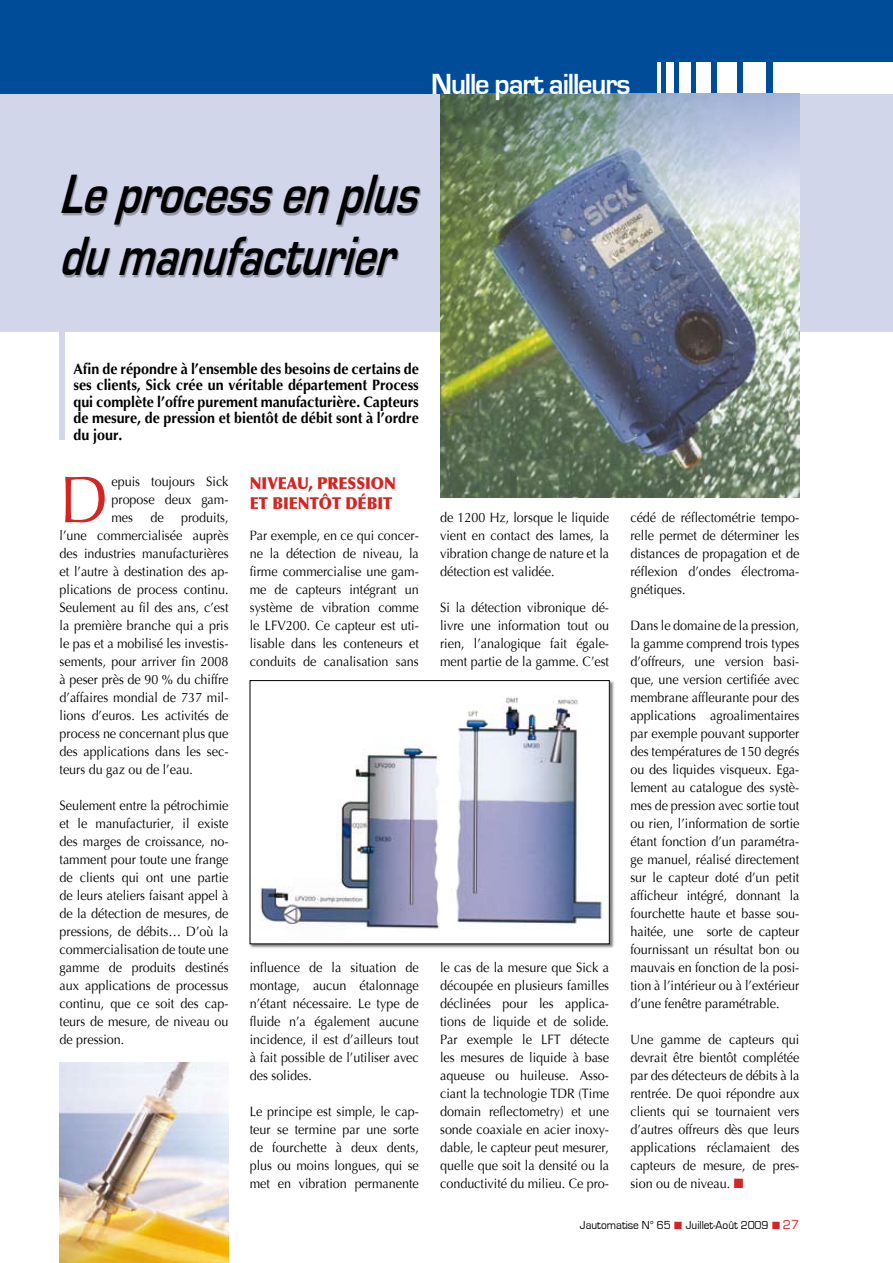
<style>
.page{position:relative;width:893px;height:1263px;background:#fff}
.page>*{position:absolute;margin:0;border:0;box-sizing:border-box;transform-origin:0 0}
.t1{font:66.15px "Optima";color:#d52422;scale:.95 1}
.t2{font:italic 700 57px "Eurostile";color:#000;scale:.78 1}
.t3{font:700 30px "Eurostile";letter-spacing:-.04em;color:#fff;scale:.95 1}
.t4{font:900 16.5px/19.8px "Optima";color:#d52422;scale:.9 1}
.t5{font:700 15px/16.5px "Optima";color:#000;text-align:justify;scale:.95 1}
.t6{font:13.5px/18px "Optima";color:#000;text-align:justify;scale:.93 1}
.t7{font:12px "Eurostile";color:#000;scale:.95 1}
.s1{color:#d52422}
.s2{font-size:13.5px;color:#d52422}
</style>
<div class="page">
<div style="left:0;top:94px;width:893px;height:238px;background:#d2d6ea"></div>
<div style="left:0;top:0;width:893px;height:94px;background:#004c99"></div>
<div style="left:773px;top:62px;width:120px;height:32px;background:#fff"></div>
<div style="left:744px;top:62px;width:22px;height:32px;background:#fff"></div>
<div style="left:718px;top:62px;width:19px;height:32px;background:#fff"></div>
<div style="left:696px;top:62px;width:15px;height:32px;background:#fff"></div>
<div style="left:679px;top:62px;width:11px;height:32px;background:#fff"></div>
<div style="left:666px;top:62px;width:7px;height:32px;background:#fff"></div>
<hr style="left:658px;top:62px;width:3px;height:32px;background:#fff">
<img style="left:440px;top:94px;width:359px;height:403px">
<div style="left:60px;top:326px;width:5px;height:114px;background:#d2d6ea"></div>
<div style="left:47px;top:163px;width:756px;height:67px;background:#000;opacity:.3"></div>
<div style="left:47px;top:225px;width:756px;height:67px;background:#000;opacity:.3"></div>
<div style="left:249px;top:679px;width:366px;height:270px;background:#000;opacity:.5"></div>
<div style="left:250px;top:681px;width:359px;height:263px;background:#fff"></div>
<img style="left:260px;top:697px;width:344px;height:232px">
<img style="left:60px;top:1062px;width:169px;height:201px">
<h3 class="t3" style="left:431px;top:68px;width:211px">Nulle part ailleurs</h3>
<h2 class="t2" style="left:59px;top:164px;width:482px">Leprocessenplus</h2>
<h2 class="t2" style="left:59px;top:225px;width:451px">dumanufacturier</h2>
<p class="t5" style="left:73px;top:361px;width:365px">Afin de répondre à l’ensemble des besoins de certains de ses clients, Sick crée un véritable département Process qui complète l’offre purement manufacturière. Capteurs de mesure, de pression et bientôt de débit sont à l’ordre du jour.</p>
<h1 class="t1" style="left:60px;top:461px;width:53px">D</h1>
<p class="t6" style="left:112px;top:473px;width:127px">epuis toujours Sick propose deux gam&shy;mes</p>
<p class="t6" style="left:60px;top:509px;width:183px;text-indent:122px">produits, l’une commercialisée auprès des industries manufacturières et l’autre à destination des ap&shy;plications de process continu.<br>Seulement au fil des ans, c’est la première branche qui a pris le pas et a mobilisé les investis&shy;sements, pour arriver fin 2008 à peser près de 90 % du chiffre d’affaires mondial de 737 mil&shy;lions d’euros. Les activités de process ne concernant plus que des applications dans les sec&shy;teurs du gaz ou de l’eau.</p>
<p class="t6" style="left:60px;top:797px;width:183px">Seulement entre la pétrochimie et le manufacturier, il existe des marges de croissance, no&shy;tamment pour toute une frange de clients qui ont une partie de leurs ateliers faisant appel à de la détection de mesures, de pressions, de débits… D’où la commercialisation de toute une gamme de produits destinés aux applications de processus continu, que ce soit des cap&shy;teurs de mesure, de niveau ou de pression.</p>
<p class="t6" style="left:150px;top:509px;width:16px">de</p>
<p class="t4" style="left:250px;top:474px;width:162px">NIVEAU, PRESSION<br>ET BIENTÔT DÉBIT</p>
<p class="t6" style="left:250px;top:527px;width:183px">Par exemple, en ce qui concer&shy;ne la détection de niveau, la firme commercialise une gam&shy;me de capteurs intégrant un système de vibration comme le LFV200. Ce capteur est uti&shy;lisable dans les conteneurs et conduits de canalisation sans</p>
<p class="t6" style="left:250px;top:959px;width:183px">influence de la situation de montage, aucun étalonnage n’étant nécessaire. Le type de fluide n’a également aucune incidence, il est d’ailleurs tout à fait possible de l’utiliser avec des solides.</p>
<p class="t6" style="left:250px;top:1103px;width:183px">Le principe est simple, le cap&shy;teur se termine par une sorte de fourchette à deux dents, plus ou moins longues, qui se met en vibration permanente</p>
<p class="t6" style="left:440px;top:509px;width:183px">de 1200 Hz, lorsque le liquide vient en contact des lames, la vibration change de nature et la détection est validée.</p>
<p class="t6" style="left:440px;top:599px;width:183px">Si la détection vibronique dé&shy;livre une information tout ou rien, l’analogique fait égale&shy;ment partie de la gamme. C’est</p>
<p class="t6" style="left:440px;top:959px;width:183px">le cas de la mesure que Sick a découpée en plusieurs familles déclinées pour les applica&shy;tions de liquide et de solide.<br>Par exemple le LFT détecte les mesures de liquide à base aqueuse ou huileuse. Asso&shy;ciant la technologie TDR (Time domain reflectometry) et une sonde coaxiale en acier inoxy&shy;dable, le capteur peut mesurer, quelle que soit la densité ou la conductivité du milieu. Ce pro-</p>
<p class="t6" style="left:630px;top:509px;width:183px">cédé de réflectométrie tempo&shy;relle permet de déterminer les distances de propagation et de réflexion d’ondes électroma&shy;gnétiques.</p>
<p class="t6" style="left:630px;top:617px;width:183px">Dans le domaine de la pression, la gamme comprend trois types d’offreurs, une version basi&shy;que, une version certifiée avec membrane affleurante pour des applications agroalimentaires par exemple pouvant supporter des températures de 150 degrés ou des liquides visqueux. Ega&shy;lement au catalogue des systè&shy;mes de pression avec sortie tout ou rien, l’information de sortie étant fonction d’un paramétra&shy;ge manuel, réalisé directement sur le capteur doté d’un petit afficheur intégré, donnant la fourchette haute et basse sou&shy;haitée, une sorte de capteur fournissant un résultat bon ou mauvais en fonction de la posi&shy;tion à l’intérieur ou à l’extérieur d’une fenêtre paramétrable.</p>
<p class="t6" style="left:630px;top:1031px;width:183px">Une gamme de capteurs qui devrait être bientôt complétée par des détecteurs de débits à la rentrée. De quoi répondre aux clients qui se tournaient vers d’autres offreurs dès que leurs applications réclamaient des capteurs de mesure, de pres&shy;sion ou de niveau. <span class="s1">■</span></p>
<p class="t7" style="left:580px;top:1218px;width:232px">Jautomatise N° 65 <span class="s1">■</span> Juillet-Août 2009 <span class="s1">■</span> <span class="s2">27</span></p>
</div>
